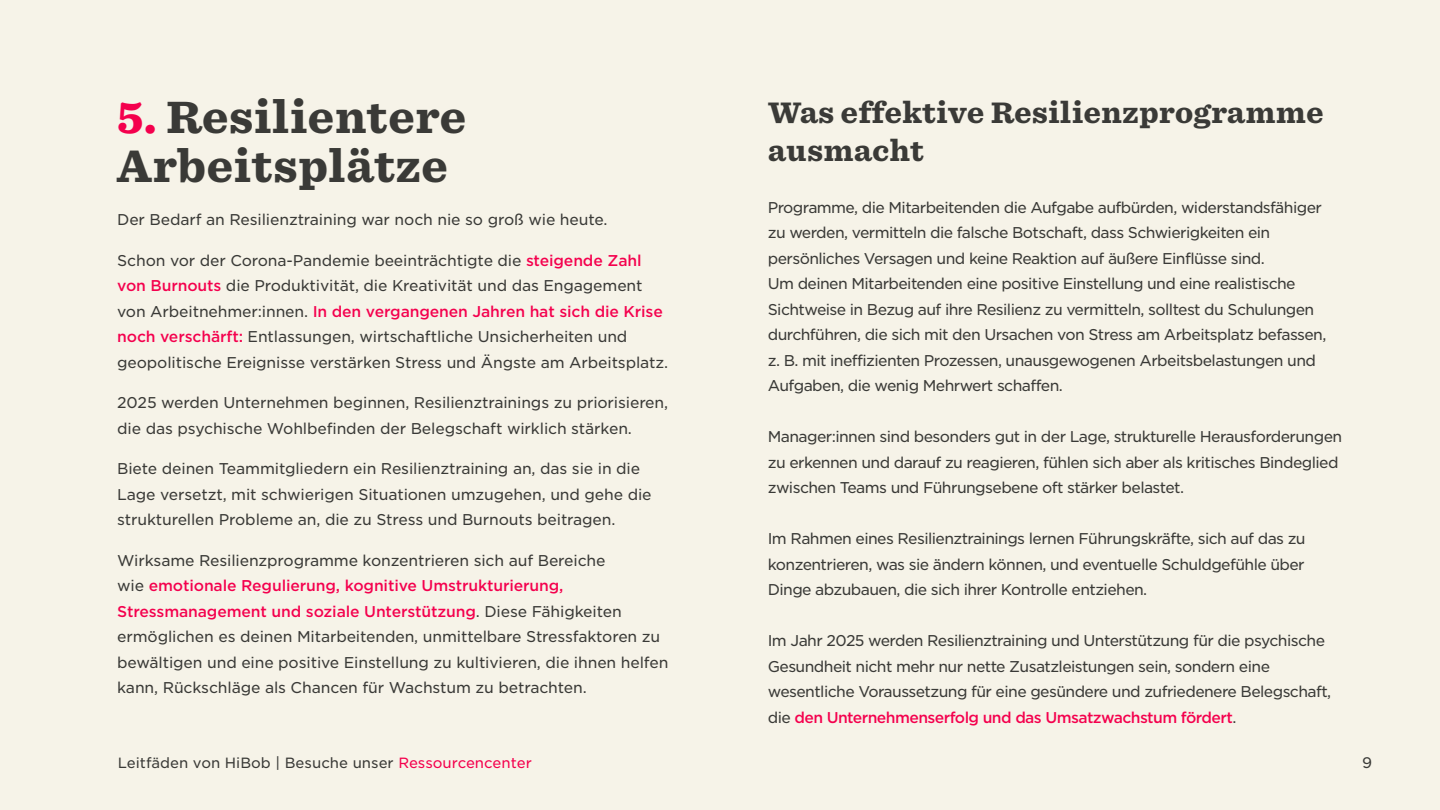
<style>
.page{position:relative;width:1440px;height:810px;background:#f6f3e8}
.page>*{position:absolute;margin:0;border:0;box-sizing:border-box;transform-origin:0 0}
.t1{font:900 43.5px/48.8px "Sentinel S Sm";color:#3a3a37}
.t2{font:900 28.5px/37.5px "Sentinel S Sm";color:#3a3a37}
.t3{font:15px/25.5px "Gotham S Sm";letter-spacing:-.04em;color:#3a3a37}
.t4{font:15px/25.5px "Gotham S Sm";letter-spacing:-.01em;color:#3a3a37}
.t5{font:14.7px "Gotham S Sm";color:#3a3a37}
.t6{font:14.25px "Gotham S Sm";color:#3a3a37}
.s1{color:#f4004d}
.s2{font-weight:500;color:#f4004d}
</style>
<div class="page">
<h1 class="t1" style="left:116px;top:93px;width:352px"><span class="s1">5.</span> Resilientere<br>Arbeitsplätze</h1>
<h2 class="t2" style="left:768px;top:94px;width:558px">Was effektive Resilienzprogramme ausmacht</h2>
<p class="t3" style="left:768px;top:194px;width:560px">Programme, die Mitarbeitenden die Aufgabe aufbürden, widerstandsfähiger zu werden, vermitteln die falsche Botschaft, dass Schwierigkeiten ein persönliches Versagen und keine Reaktion auf äußere Einflüsse sind.<br>Um deinen Mitarbeitenden eine positive Einstellung und eine realistische Sichtweise in Bezug auf ihre Resilienz zu vermitteln, solltest du Schulungen durchführen, die sich mit den Ursachen von Stress am Arbeitsplatz befassen, B. z . mit ineffizienten Prozessen, unausgewogenen Arbeitsbelastungen und Aufgaben, die wenig Mehrwert schaffen.</p>
<p class="t3" style="left:768px;top:423px;width:576px">Manager:innen sind besonders gut in der Lage, strukturelle Herausforderungen zu erkennen und darauf zu reagieren, fühlen sich aber als kritisches Bindeglied zwischen Teams und Führungsebene oft stärker belastet.</p>
<p class="t3" style="left:768px;top:525px;width:539px;text-align:justify">Im Rahmen eines Resilienztrainings lernen Führungskräfte, sich auf das zu konzentrieren, was sie ändern können, und eventuelle Schuldgefühle über Dinge abzubauen, die sich ihrer Kontrolle entziehen.</p>
<p class="t3" style="left:768px;top:627px;width:565px">Im Jahr 2025 werden Resilienztraining und Unterstützung für die psychische Gesundheit nicht mehr nur nette Zusatzleistungen sein, sondern eine wesentliche Voraussetzung für eine gesündere und zufriedenere Belegschaft, die <span class="s2">den Unternehmenserfolg und das Umsatzwachstum fördert</span>.</p>
<p class="t4" style="left:117px;top:207px;width:492px">Der Bedarf an Resilienztraining war noch nie so groß wie heute.</p>
<p class="t4" style="left:117px;top:247px;width:553px">Schon vor der Corona-Pandemie beeinträchtigte die <span class="s2">steigende Zahl von Burnouts</span> die Produktivität, die Kreativität und das Engagement von Arbeitnehmer:innen. <span class="s2">In den vergangenen Jahren hat sich die Krise noch verschärft:</span> Entlassungen, wirtschaftliche Unsicherheiten und geopolitische Ereignisse verstärken Stress und Ängste am Arbeitsplatz.</p>
<p class="t4" style="left:117px;top:390px;width:553px">2025 werden Unternehmen beginnen, Resilienztrainings zu priorisieren, die das psychische Wohlbefinden der Belegschaft wirklich stärken.</p>
<p class="t4" style="left:117px;top:456px;width:536px">Biete deinen Teammitgliedern ein Resilienztraining an, das sie in die<br>Lage versetzt, mit schwierigen Situationen umzugehen, und gehe die strukturellen Probleme an, die zu Stress und Burnouts beitragen.</p>
<p class="t4" style="left:117px;top:547px;width:553px">Wirksame Resilienzprogramme konzentrieren sich auf Bereiche<br>wie <span class="s2">emotionale Regulierung, kognitive Umstrukturierung, Stressmanagement und soziale Unterstützung</span>. Diese Fähigkeiten ermöglichen es deinen Mitarbeitenden, unmittelbare Stressfaktoren zu bewältigen und eine positive Einstellung zu kultivieren, die ihnen helfen kann, Rückschläge als Chancen für Wachstum zu betrachten.</p>
<p class="t6" style="left:118px;top:753px;width:416px">Leitfäden von HiBob | Besuche unser <span class="s1">Ressourcencenter</span></p>
<p class="t5" style="left:1362px;top:753px;width:12px">9</p>
</div>
